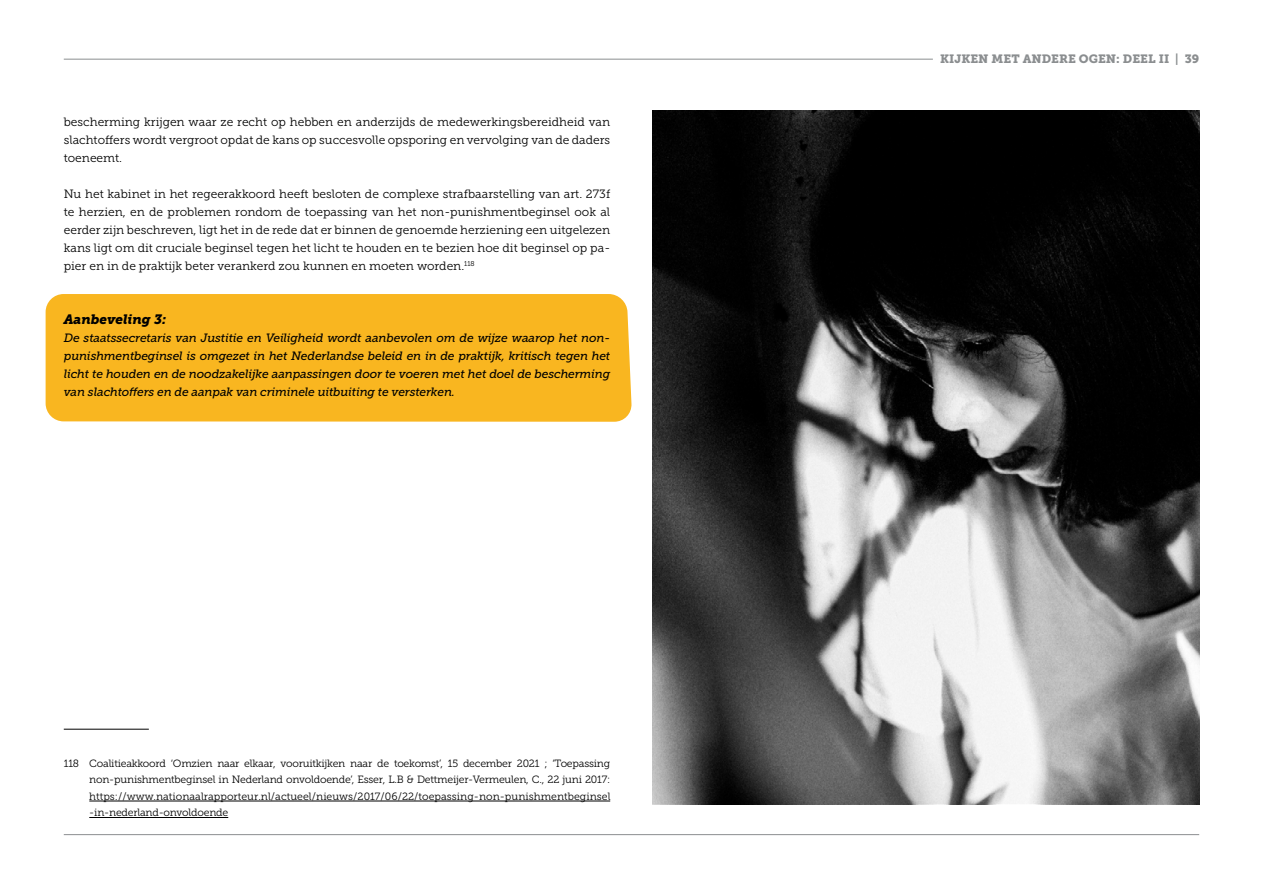
<style>
.page{position:relative;width:1263px;height:893px;background:#fff}
.page>*{position:absolute;margin:0;border:0;box-sizing:border-box;transform-origin:0 0}
.Heading_3{font:italic 13.5px "Museo Slab 900";letter-spacing:-.005em;color:#000}
.t1{font:12px/18px "Museo Slab 300";color:#000;text-align:justify}
.Heading_3-2{font:italic 12px/18px "Museo Slab 500";letter-spacing:-.01em;color:#000;text-align:justify}
.t2{font:12px "Museo Slab 900";color:#8b8e90}
.voetnoot{font:10.5px/16.5px "Museo Slab 300";color:#000;text-align:justify}
.s1{font-family:"Museo Slab 700"}
</style>
<div class="page">
<hr style="left:64px;top:59px;width:869px;height:1px;background:#8b8e90">
<hr style="left:64px;top:834px;width:1135px;height:1px;background:#8b8e90">
<div style="left:46px;top:294px;width:586px;height:128px;background:#f9b620"></div>
<hr style="left:64px;top:729px;width:85px;height:1px;background:#000">
<hr style="left:89px;top:801px;width:521px;height:1px;background:#000">
<hr style="left:89px;top:817px;width:139px;height:1px;background:#000">
<img style="left:653px;top:111px;width:546px;height:694px">
<p class="t1" style="left:64px;top:113px;width:548px">bescherming krijgen waar ze recht op hebben en anderzijds de medewerkingsbereidheid van slachtoffers wordt vergroot opdat de kans op succesvolle opsporing en vervolging van de daders toeneemt.</p>
<p class="t1" style="left:64px;top:185px;width:548px">Nu het kabinet in het regeerakkoord heeft besloten de complexe strafbaarstelling van art. 273f te herzien, en de problemen rondom de toepassing van het non-punishmentbeginsel ook al eerder zijn beschreven, ligt het in de rede dat er binnen de genoemde herziening een uitgelezen kans ligt om dit cruciale beginsel tegen het licht te houden en te bezien hoe dit beginsel op pa&shy;pier en in de praktijk beter verankerd zou kunnen en moeten worden.<sup>118</sup></p>
<h3 class="Heading_3" style="left:64px;top:312px;width:104px">Aanbeveling 3:</h3>
<h3 class="Heading_3-2" style="left:64px;top:329px;width:548px">De staatssecretaris van Justitie en Veiligheid wordt aanbevolen om de wijze waarop het non&shy;punishmentbeginsel is omgezet in het Nederlandse beleid en in de praktijk, kritisch tegen het licht te houden en de noodzakelijke aanpassingen door te voeren met het doel de bescherming van slachtoffers en de aanpak van criminele uitbuiting te versterken.</h3>
<p class="voetnoot" style="left:89px;top:755px;width:523px;text-indent:-26px">118 Coalitieakkoord ‘Omzien naar elkaar, vooruitkijken naar de toekomst’, 15 december 2021 ; ‘Toepassing non-punishmentbeginsel in Nederland onvoldoende’, Esser, L.B &amp; Dettmeijer-Vermeulen, C., 22 juni 2017: https://www.nationaalrapporteur.nl/actueel/nieuws/2017/06/22/toepassing-non-punishmentbeginsel -in-nederland-onvoldoende</p>
<p class="t2" style="left:940px;top:52px;width:261px">KIJKEN MET ANDERE OGEN: DEEL II <span class="s1">|</span> 39</p>
</div>
